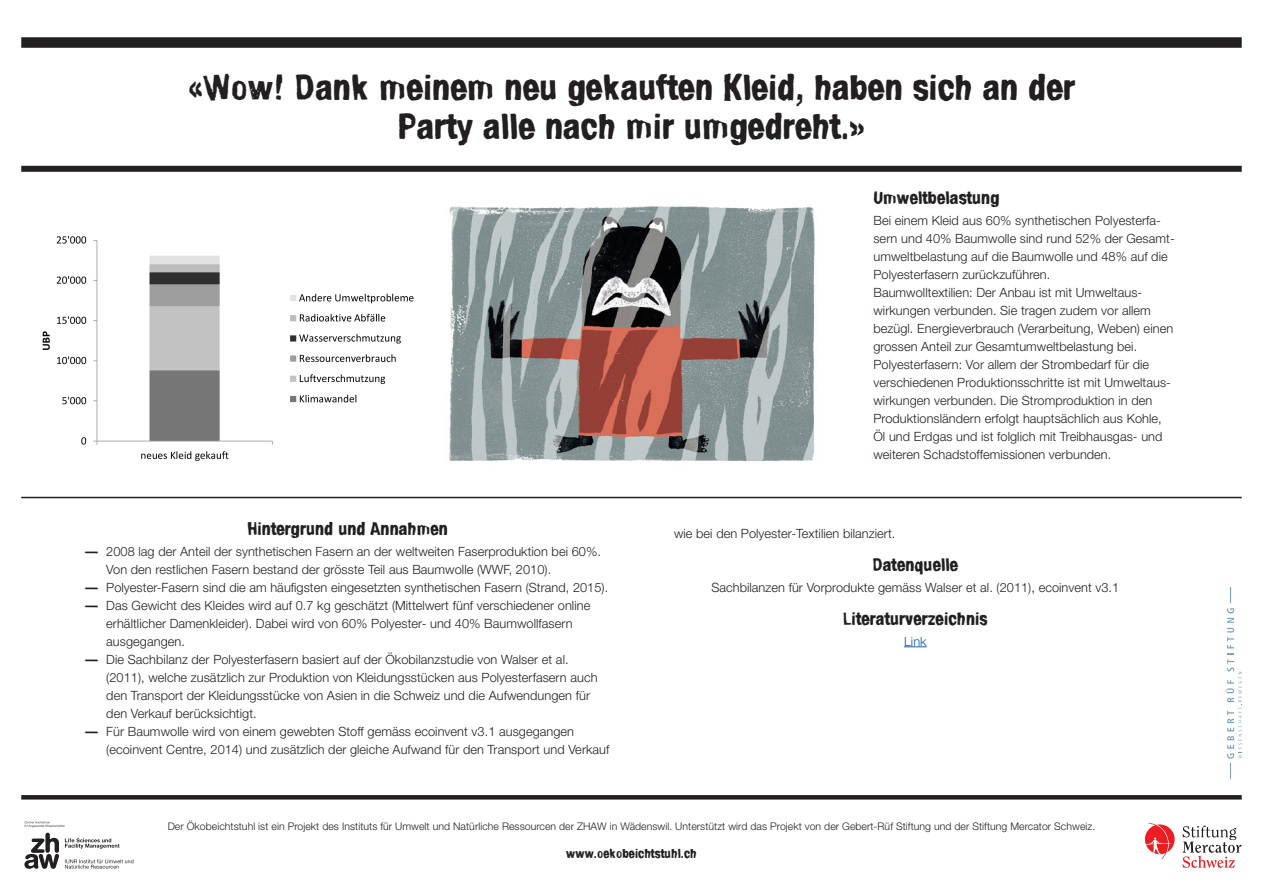
<style>
.page{position:relative;width:1263px;height:893px;background:#fff}
.page>*{position:absolute;margin:0;border:0;box-sizing:border-box;transform-origin:0 0}
.zitat{font:36px "True Potato Type";letter-spacing:.005em;color:#231f20}
.titel_zentriert{font:18px "True Potato Type";letter-spacing:.005em;color:#231f20}
.titel_links{font:18px "True Potato Type";letter-spacing:.005em;color:#231f20}
.lauftext_zentriert{font:13.05px "True Potato Type";letter-spacing:.005em;color:#231f20}
.lauftext_links{font:300 12.75px/18px "Helvetica Neue LT Pro";letter-spacing:.005em;color:#231f20}
.lauftext_zentriert-2{font:300 12.75px "Helvetica Neue LT Pro";letter-spacing:.005em;color:#231f20}
.lauftext_zentriert-3{font:300 12.75px "Helvetica Neue LT Pro";color:#175d9e}
.lauftext_zentriert-4{font:300 10.5px "Helvetica Neue LT Pro";letter-spacing:.005em;color:#231f20}
.s1{font-family:"True Potato Type";font-weight:400}
</style>
<div class="page">
<svg style="left:24px;top:821px;width:109px;height:48px"></svg>
<svg style="left:904px;top:646px;width:23px;height:1px"></svg>
<svg style="left:21px;top:795px;width:1221px;height:4px;background:#262223"></svg>
<hr style="left:21px;top:497px;width:1221px;height:1px;background:#231f20">
<div style="left:21px;top:166px;width:1221px;height:6px;background:#231f20"></div>
<div style="left:21px;top:37px;width:1221px;height:11px;background:#231f20"></div>
<svg style="left:1145px;top:824px;width:30px;height:30px"></svg>
<svg style="left:1145px;top:823px;width:26px;height:36px"></svg>
<svg style="left:1182px;top:825px;width:59px;height:43px"></svg>
<svg style="left:1227px;top:587px;width:7px;height:61px"></svg>
<svg style="left:1225px;top:654px;width:17px;height:125px"></svg>
<img style="left:449px;top:206px;width:366px;height:256px">
<img style="left:42px;top:235px;width:372px;height:226px">
<p class="zitat" style="left:188px;top:67px;width:889px">«Wow! Dank meinem neu gekauften Kleid, haben sich an der</p>
<p class="zitat" style="left:398px;top:106px;width:469px">Party alle nach mir umgedreht.»</p>
<p class="titel_zentriert" style="left:247px;top:518px;width:202px">Hintergrund und Annahmen</p>
<p class="lauftext_links" style="left:106px;top:542px;width:496px;text-indent:-21px"><span class="s1">—</span> 2008 lag der Anteil der synthetischen Fasern an der weltweiten Faserproduktion bei 60%.<br>Von den restlichen Fasern bestand der grösste Teil aus Baumwolle (WWF, 2010).</p>
<p class="lauftext_links" style="left:85px;top:578px;width:525px"><span class="s1">—</span> Polyester-Fasern sind die am häufigsten eingesetzten synthetischen Fasern (Strand, 2015).</p>
<p class="lauftext_links" style="left:106px;top:596px;width:485px;text-indent:-21px"><span class="s1">—</span> Das Gewicht des Kleides wird auf 0.7 kg geschätzt (Mittelwert fünf verschiedener online erhältlicher Damenkleider). Dabei wird von 60% Polyester- und 40% Baumwollfasern ausgegangen.</p>
<p class="lauftext_links" style="left:106px;top:650px;width:493px;text-indent:-21px"><span class="s1">—</span> Die Sachbilanz der Polyesterfasern basiert auf der Ökobilanzstudie von Walser et al. (2011), welche zusätzlich zur Produktion von Kleidungsstücken aus Polyesterfasern auch den Transport der Kleidungsstücke von Asien in die Schweiz und die Aufwendungen für den Verkauf berücksichtigt.</p>
<p class="lauftext_links" style="left:106px;top:722px;width:505px;text-indent:-21px"><span class="s1">—</span> Für Baumwolle wird von einem gewebten Stoff gemäss ecoinvent v3.1 ausgegangen (ecoinvent Centre, 2014) und zusätzlich der gleiche Aufwand für den Transport und Verkauf</p>
<p class="titel_links" style="left:873px;top:188px;width:127px">Umweltbelastung</p>
<p class="lauftext_links" style="left:873px;top:211px;width:303px">Bei einem Kleid aus 60% synthetischen Polyesterfa&shy;sern und 40% Baumwolle sind rund 52% der Gesamt&shy;umweltbelastung auf die Baumwolle und 48% auf die Polyesterfasern zurückzuführen.</p>
<p class="lauftext_links" style="left:873px;top:283px;width:301px">Baumwolltextilien: Der Anbau ist mit Umweltaus&shy;wirkungen verbunden. Sie tragen zudem vor allem bezügl. Energieverbrauch (Verarbeitung, Weben) einen grossen Anteil zur Gesamtumweltbelastung bei.</p>
<p class="lauftext_links" style="left:873px;top:355px;width:299px">Polyesterfasern: Vor allem der Strombedarf für die verschiedenen Produktionsschritte ist mit Umweltaus&shy;wirkungen verbunden. Die Stromproduktion in den Produktionsländern erfolgt hauptsächlich aus Kohle, Öl und Erdgas und ist folglich mit Treibhausgas- und weiteren Schadstoffemissionen verbunden.</p>
<p class="lauftext_links" style="left:674px;top:524px;width:223px">wie bei den Polyester-Textilien bilanziert.</p>
<p class="titel_zentriert" style="left:872px;top:554px;width:87px">Datenquelle</p>
<p class="lauftext_zentriert-2" style="left:711px;top:579px;width:409px">Sachbilanzen für Vorprodukte gemäss Walser et al. (2011), ecoinvent v3.1</p>
<p class="titel_zentriert" style="left:843px;top:608px;width:146px">Literaturverzeichnis</p>
<p class="lauftext_zentriert-3" style="left:904px;top:633px;width:24px">Link</p>
<p class="lauftext_zentriert-4" style="left:168px;top:820px;width:929px">Der Ökobeichtstuhl ist ein Projekt des Instituts für Umwelt und Natürliche Ressourcen der ZHAW in Wädenswil. Unterstützt wird das Projekt von der Gebert-Rüf Stiftung und der Stiftung Mercator Schweiz.</p>
<p class="lauftext_zentriert" style="left:566px;top:846px;width:132px">www.oekobeichtstuhl.ch</p>
</div>
